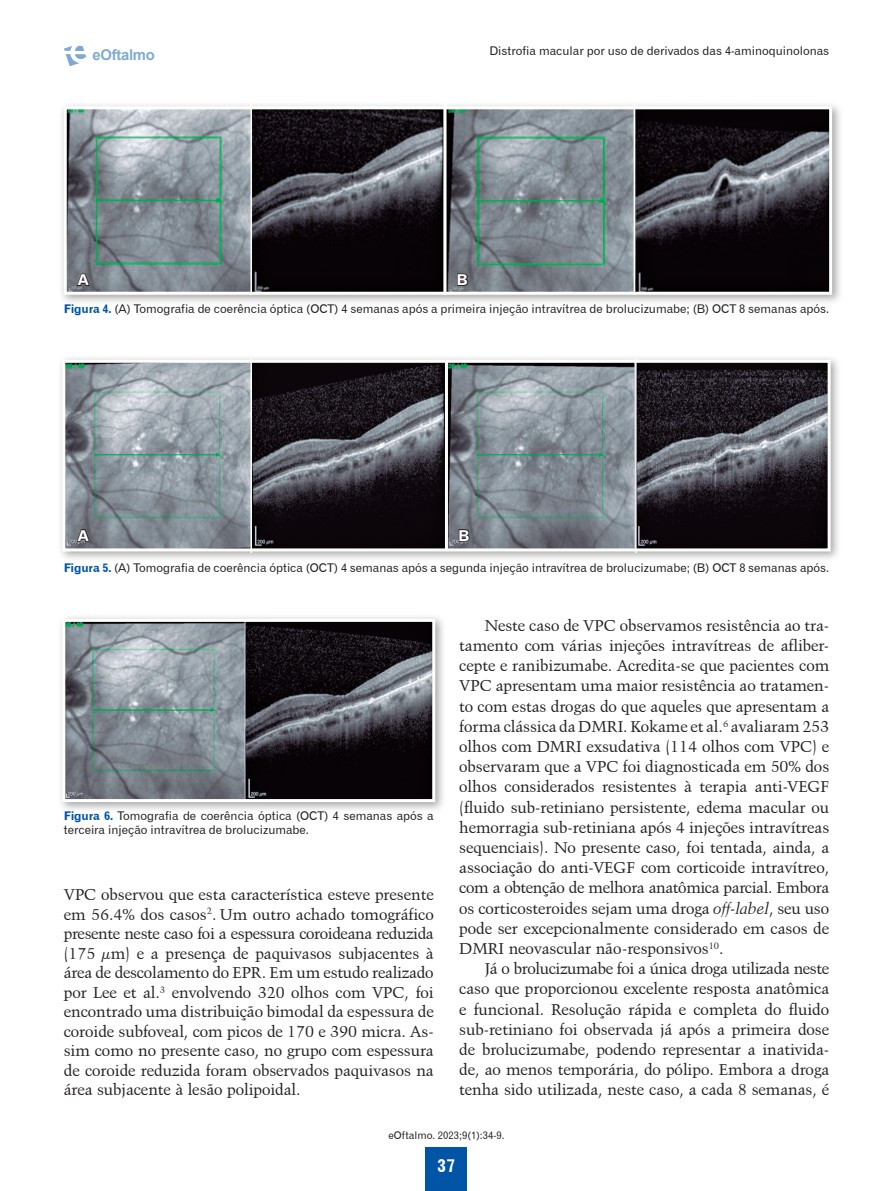
<style>
.page{position:relative;width:893px;height:1191px;background:#fff}
.page>*{position:absolute;margin:0;border:0;box-sizing:border-box;transform-origin:0 0}
.t1{font:18px "Gothic 720 BT Bold B";color:#fff}
.Texto_Portugues{font:15.75px/20.2px "Kuenstler 480 BT";color:#231f20;text-align:justify}
._6_1_Figura_Letra{font:15px "Gothic 720 BT Bold B";color:#fff}
.t2{font:700 14.85px "Arial";letter-spacing:-.02em;color:#0154a6}
._6_Figura{font:12px/14.2px "Gothic 720 BT Roman B";color:#231f20}
.t3{font:10.5px "Gothic 720 BT Roman B";color:#231f20}
.s1{font-family:"Gothic 720 BT Bold B";color:#0154a6}
.s2{font-style:italic}
</style>
<div class="page">
<div style="left:426px;top:1147px;width:41px;height:44px;background:#0154a6"></div>
<svg style="left:64px;top:45px;width:22px;height:21px"></svg>
<div style="left:57px;top:614px;width:389px;height:199px;background:#231f20;opacity:.4"></div>
<img style="left:66px;top:623px;width:365px;height:175px">
<div style="left:62px;top:619px;width:373px;height:183px;border:3px solid #fff"></div>
<div style="left:58px;top:101px;width:785px;height:205px;background:#231f20;opacity:.4"></div>
<img style="left:68px;top:110px;width:760px;height:181px">
<div style="left:64px;top:106px;width:768px;height:189px;border:3px solid #fff"></div>
<hr style="left:443px;top:100px;width:3px;height:195px;background:#fff">
<svg style="left:76px;top:271px;width:15px;height:16px"></svg>
<svg style="left:456px;top:272px;width:13px;height:15px"></svg>
<hr style="left:250px;top:100px;width:2px;height:195px;background:#fff">
<div style="left:57px;top:355px;width:785px;height:208px;background:#231f20;opacity:.4"></div>
<img style="left:66px;top:364px;width:761px;height:183px">
<div style="left:62px;top:360px;width:769px;height:191px;border:3px solid #fff"></div>
<svg style="left:76px;top:527px;width:15px;height:16px"></svg>
<svg style="left:458px;top:528px;width:12px;height:14px"></svg>
<hr style="left:445px;top:362px;width:3px;height:187px;background:#fff">
<hr style="left:250px;top:358px;width:2px;height:195px;background:#fff">
<hr style="left:635px;top:358px;width:2px;height:195px;background:#fff">
<hr style="left:634px;top:100px;width:1px;height:195px;background:#fff">
<p class="t2" style="left:93px;top:44px;width:64px">eOftalmo</p>
<p class="_6_Figura" style="left:489px;top:43px;width:341px">Distrofia macular por uso de derivados das 4-aminoquinolonas</p>
<p class="_6_1_Figura_Letra" style="left:78px;top:271px;width:13px">A</p>
<p class="_6_1_Figura_Letra" style="left:457px;top:271px;width:13px">B</p>
<p class="_6_Figura" style="left:64px;top:301px;width:767px"><span class="s1">Figura 4.</span> (A) Tomografia de coerência óptica (OCT) 4 semanas após a primeira injeção intravítrea de brolucizumabe; (B) OCT 8 semanas após.</p>
<p class="_6_1_Figura_Letra" style="left:78px;top:526px;width:13px">A</p>
<p class="_6_1_Figura_Letra" style="left:458px;top:526px;width:13px">B</p>
<p class="_6_Figura" style="left:64px;top:560px;width:767px"><span class="s1">Figura 5.</span> (A) Tomografia de coerência óptica (OCT) 4 semanas após a segunda injeção intravítrea de brolucizumabe; (B) OCT 8 semanas após.</p>
<p class="_6_Figura" style="left:64px;top:808px;width:371px"><span class="s1">Figura 6.</span> Tomografia de coerência óptica (OCT) 4 semanas após a terceira injeção intravítrea de brolucizumabe.</p>
<p class="Texto_Portugues" style="left:64px;top:884px;width:371px;line-height:19.5px">VPC observou que esta característica esteve presente em 56.4% dos casos<sup>2</sup>. Um outro achado tomográfico presente neste caso foi a espessura coroideana reduzida (175 µm) e a presença de paquivasos subjacentes à área de descolamento do EPR. Em um estudo realizado por Lee et al.<sup>3</sup> envolvendo 320 olhos com VPC, foi encontrado uma distribuição bimodal da espessura de coroide subfoveal, com picos de 170 e 390 micra. As&shy;sim como no presente caso, no grupo com espessura de coroide reduzida foram observados paquivasos na área subjacente à lesão polipoidal.</p>
<p class="Texto_Portugues" style="left:459px;top:615px;width:371px;text-indent:26px">Neste caso de VPC observamos resistência ao tra&shy;tamento com várias injeções intravítreas de afliber&shy;cepte e ranibizumabe. Acredita-se que pacientes com VPC apresentam uma maior resistência ao tratamen&shy;to com estas drogas do que aqueles que apresentam a forma clássica da DMRI. Kokame et al.<sup>6</sup> avaliaram 253 olhos com DMRI exsudativa (114 olhos com VPC) e observaram que a VPC foi diagnosticada em 50% dos olhos considerados resistentes à terapia anti-VEGF (fluido sub-retiniano persistente, edema macular ou hemorragia sub-retiniana após 4 injeções intravítreas sequenciais). No presente caso, foi tentada, ainda, a associação do anti-VEGF com corticoide intravítreo, com a obtenção de melhora anatômica parcial. Embora os corticosteroides sejam uma droga <span class="s2">off-label</span>, seu uso pode ser excepcionalmente considerado em casos de DMRI neovascular não-responsivos<sup>10</sup>.</p>
<p class="Texto_Portugues" style="left:459px;top:958px;width:371px;text-indent:26px">Já o brolucizumabe foi a única droga utilizada neste caso que proporcionou excelente resposta anatômica e funcional. Resolução rápida e completa do fluido sub-retiniano foi observada já após a primeira dose de brolucizumabe, podendo representar a inativida&shy;de, ao menos temporária, do pólipo. Embora a droga tenha sido utilizada, neste caso, a cada 8 semanas, é</p>
<p class="t3" style="left:388px;top:1129px;width:118px">eOftalmo. 2023;9(1):34-9.</p>
<p class="t1" style="left:437px;top:1154px;width:20px">37</p>
</div>
